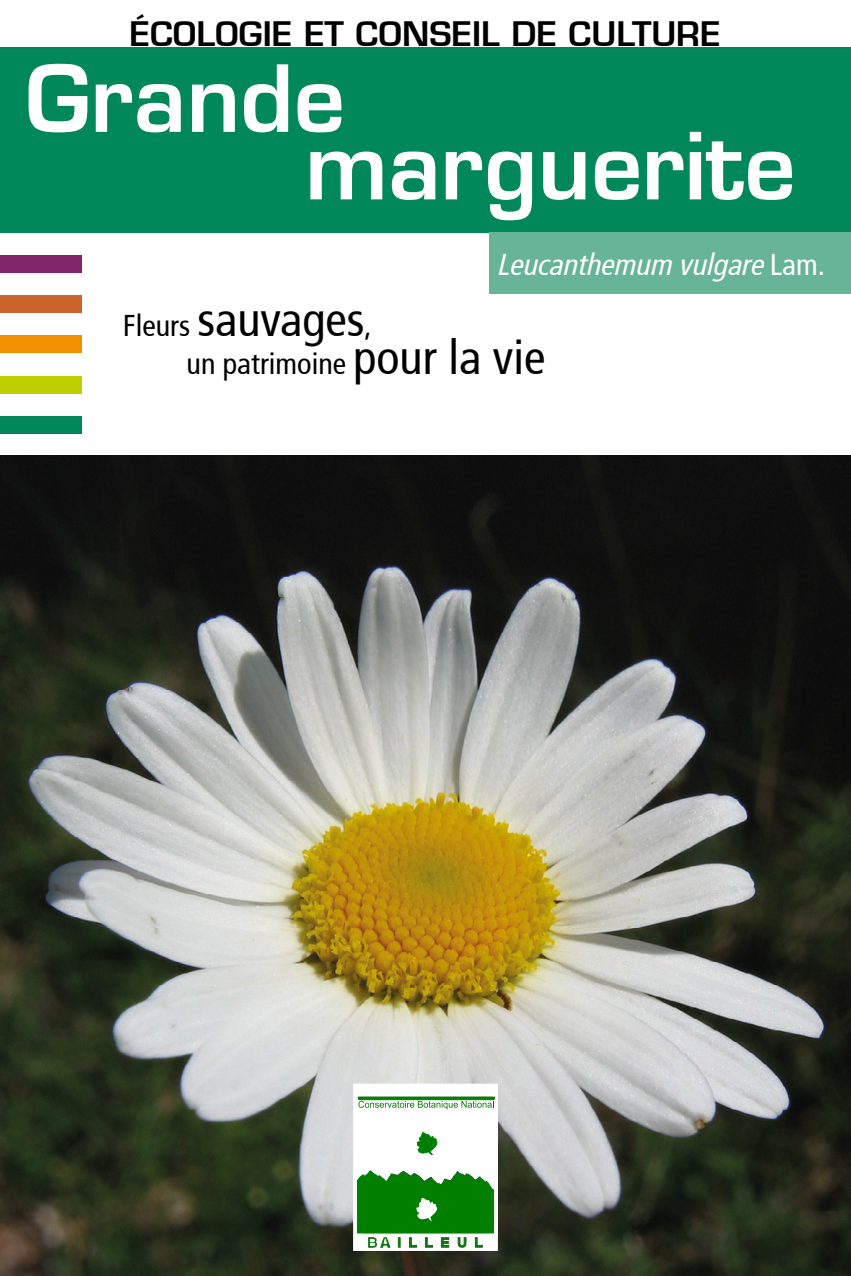
<style>
.page{position:relative;width:851px;height:1276px;background:#fff}
.page>*{position:absolute;margin:0;border:0;box-sizing:border-box;transform-origin:0 0}
.nom_français{font:600 90px "Eurostile";color:#fff}
.t1{font:condensed 48px "Frutiger";color:#000}
.t2{font:600 33px "Eurostile";color:#000}
.nom_latin{font:italic condensed 30px "Frutiger";color:#fff}
.t3{font:condensed 30px "Frutiger";color:#000}
.s1{font-style:normal}
.s2{font-size:30px}
.s3{font-size:48px}
</style>
<div class="page">
<div style="left:0;top:48px;width:850px;height:185px;background:#00885b"></div>
<div style="left:0;top:416px;width:82px;height:17px;background:#00885b"></div>
<div style="left:0;top:336px;width:82px;height:17px;background:#f39200"></div>
<div style="left:0;top:256px;width:82px;height:17px;background:#83256a"></div>
<div style="left:0;top:296px;width:82px;height:17px;background:#cc632d"></div>
<div style="left:0;top:376px;width:82px;height:17px;background:#bccf00"></div>
<div style="left:489px;top:233px;width:361px;height:61px;background:#68b499"></div>
<img style="left:0;top:456px;width:850px;height:820px">
<div style="left:353px;top:1084px;width:144px;height:151px;background:#fff"></div>
<svg style="left:417px;top:1132px;width:20px;height:23px"></svg>
<div style="left:353px;top:1235px;width:144px;height:15px;background:#fff"></div>
<svg style="left:357px;top:1170px;width:136px;height:78px"></svg>
<svg style="left:358px;top:1097px;width:136px;height:12px"></svg>
<p class="t2" style="left:129px;top:13px;width:592px">ÉCOLOGIE ET CONSEIL DE CULTURE</p>
<p class="nom_français" style="left:26px;top:42px;width:321px">Grande</p>
<p class="nom_français" style="left:305px;top:110px;width:492px">marguerite</p>
<p class="nom_latin" style="left:496px;top:247px;width:330px">Leucanthemum vulgare<span class="s1">L a m .</span></p>
<h2 class="t1" style="left:123px;top:291px;width:250px"><span class="s2">Fleurs</span> sauvages<span class="s2">,</span></h2>
<p class="t3" style="left:187px;top:346px;width:360px">un patrimoine <span class="s3">pour la vie</span></p>
</div>
